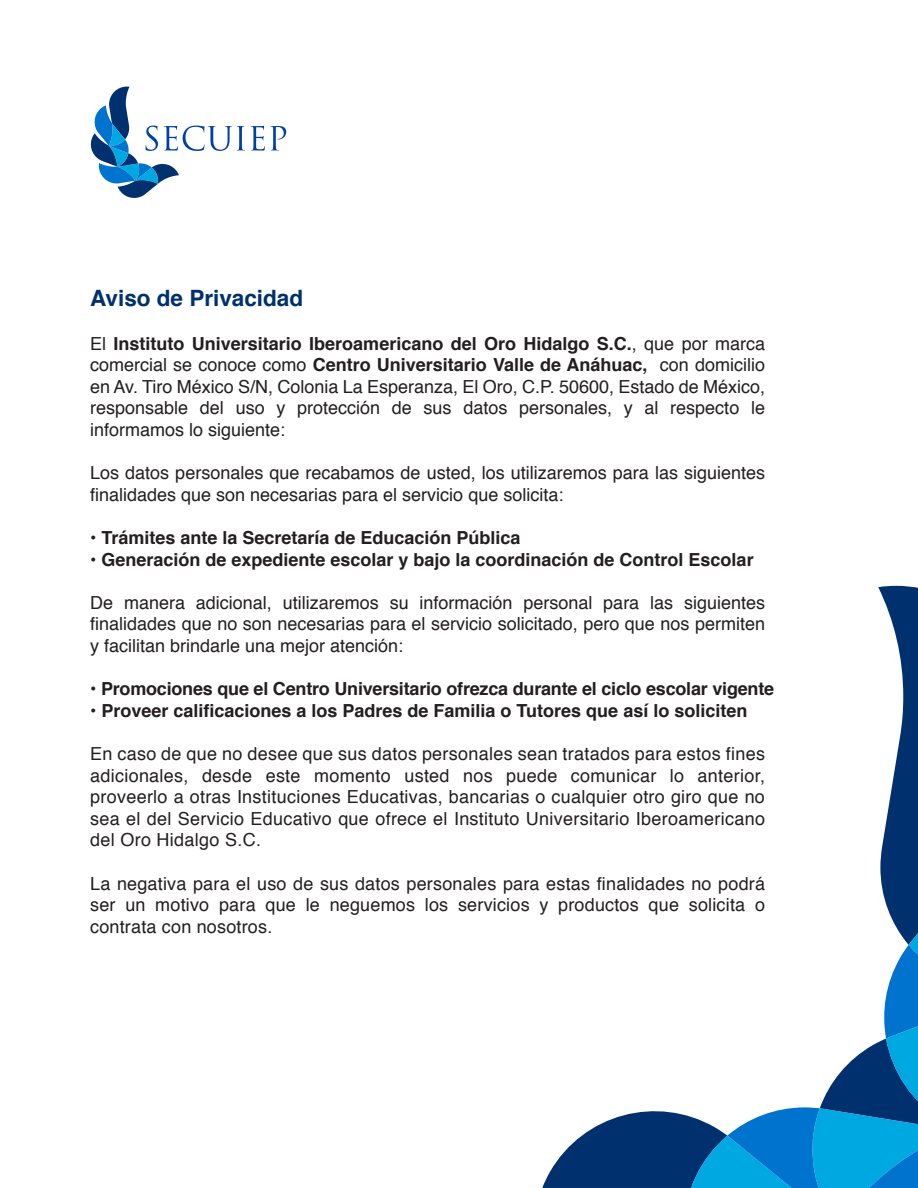
<style>
.page{position:relative;width:918px;height:1188px;background:#fff}
.page>*{position:absolute;margin:0;border:0;box-sizing:border-box;transform-origin:0 0}
.t1{font:700 22.5px "Helvetica";color:#00306d}
.t2{font:18px/21.6px "Helvetica";color:#231f20;text-align:justify}
.t3{font:700 18px "Helvetica";color:#231f20}
.s1{font-weight:700}
</style>
<div class="page">
<svg style="left:91px;top:87px;width:154px;height:111px"></svg>
<svg style="left:251px;top:126px;width:35px;height:25px"></svg>
<svg style="left:542px;top:586px;width:376px;height:602px"></svg>
<p class="t1" style="left:90px;top:280px;width:215px">Aviso de Privacidad</p>
<p class="t2" style="left:90px;top:333px;width:676px">El <span class="s1">Instituto Universitario Iberoamericano del Oro Hidalgo S.C.</span>, que por marca comercial se conoce como <span class="s1">Centro Universitario Valle de Anáhuac,</span> con domicilio en Av. Tiro México S/N, Colonia La Esperanza, El Oro, C.P. 50600, Estado de México, responsable del uso y protección de sus datos personales, y al respecto le informamos lo siguiente:</p>
<p class="t2" style="left:90px;top:463px;width:676px">Los datos personales que recabamos de usted, los utilizaremos para las siguientes finalidades que son necesarias para el servicio que solicita:</p>
<p class="t3" style="left:90px;top:523px;width:432px">• Trámites ante la Secretaría de Educación Pública</p>
<p class="t3" style="left:90px;top:545px;width:665px">• Generación de expediente escolar y bajo la coordinación de Control Escolar</p>
<p class="t2" style="left:90px;top:592px;width:676px">De manera adicional, utilizaremos su información personal para las siguientes finalidades que no son necesarias para el servicio solicitado, pero que nos permiten y facilitan brindarle una mejor atención:</p>
<p class="t3" style="left:90px;top:674px;width:686px">• Promociones que el Centro Universitario ofrezca durante el ciclo escolar vigente</p>
<p class="t3" style="left:90px;top:696px;width:659px">• Proveer calificaciones a los Padres de Familia o Tutores que así lo soliciten</p>
<p class="t2" style="left:90px;top:743px;width:676px">En caso de que no desee que sus datos personales sean tratados para estos fines adicionales, desde este momento usted nos puede comunicar lo anterior, proveerlo a otras Instituciones Educativas, bancarias o cualquier otro giro que no sea el del Servicio Educativo que ofrece el Instituto Universitario Iberoamericano del Oro Hidalgo S.C.</p>
<p class="t2" style="left:90px;top:873px;width:676px">La negativa para el uso de sus datos personales para estas finalidades no podrá ser un motivo para que le neguemos los servicios y productos que solicita o contrata con nosotros.</p>
</div>
